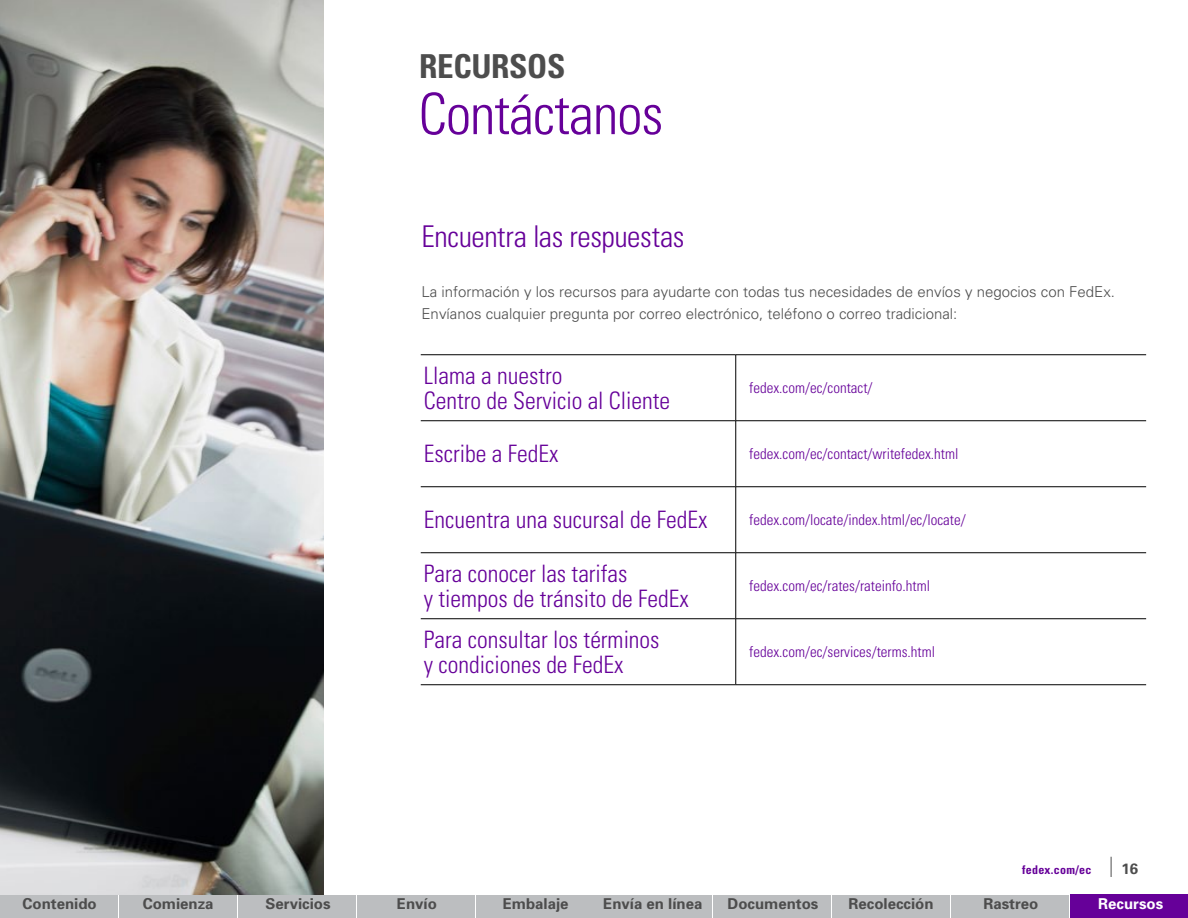
<style>
.page{position:relative;width:1188px;height:918px;background:#fff}
.page>*{position:absolute;margin:0;border:0;box-sizing:border-box;transform-origin:0 0}
.t1{font:300 condensed 57px "Univers";letter-spacing:-.02em;color:#609}
.t2{font:700 condensed 33px "Univers";letter-spacing:-.01em;color:#4d4d4d}
.t3{font:300 condensed 30px "Univers";letter-spacing:-.01em;color:#609}
.t4{font:300 condensed 24px/25.5px "Univers";color:#609}
.t5{font:300 condensed 15px "Univers";color:#609}
.t6{font:300 15px/22.5px "Univers";color:#4d4d4d}
.t7{font:700 15px "Univers";color:#4d4d4d}
.t8{font:700 15px "Univers";color:#fff}
.t9{font:700 condensed 12px "Univers";letter-spacing:.025em;color:#609}
</style>
<div class="page">
<div style="left:0;top:895px;width:118px;height:23px;background:#bcbec0"></div>
<div style="left:119px;top:895px;width:118px;height:23px;background:#bcbec0"></div>
<div style="left:238px;top:895px;width:118px;height:23px;background:#bcbec0"></div>
<div style="left:357px;top:895px;width:117px;height:23px;background:#bcbec0"></div>
<div style="left:476px;top:895px;width:117px;height:23px;background:#bcbec0"></div>
<div style="left:595px;top:895px;width:117px;height:23px;background:#bcbec0"></div>
<div style="left:714px;top:895px;width:117px;height:23px;background:#bcbec0"></div>
<div style="left:832px;top:895px;width:118px;height:23px;background:#bcbec0"></div>
<div style="left:951px;top:895px;width:118px;height:23px;background:#bcbec0"></div>
<svg style="left:1111px;top:857px;width:1px;height:20px"></svg>
<img style="left:0;top:0;width:324px;height:895px">
<hr style="left:421px;top:354px;width:315px;height:1px;background:#000">
<hr style="left:736px;top:354px;width:410px;height:1px;background:#000">
<hr style="left:735px;top:355px;width:1px;height:66px;background:#000">
<hr style="left:421px;top:420px;width:315px;height:1px;background:#000">
<hr style="left:736px;top:420px;width:410px;height:1px;background:#000">
<hr style="left:735px;top:421px;width:1px;height:66px;background:#000">
<hr style="left:421px;top:486px;width:315px;height:1px;background:#000">
<hr style="left:736px;top:486px;width:410px;height:1px;background:#000">
<hr style="left:735px;top:487px;width:1px;height:66px;background:#000">
<hr style="left:421px;top:552px;width:315px;height:1px;background:#000">
<hr style="left:736px;top:552px;width:410px;height:1px;background:#000">
<hr style="left:735px;top:553px;width:1px;height:66px;background:#000">
<hr style="left:421px;top:618px;width:315px;height:1px;background:#000">
<hr style="left:736px;top:618px;width:410px;height:1px;background:#000">
<hr style="left:735px;top:619px;width:1px;height:66px;background:#000">
<hr style="left:421px;top:684px;width:315px;height:1px;background:#000">
<hr style="left:736px;top:684px;width:410px;height:1px;background:#000">
<div style="left:1070px;top:895px;width:118px;height:23px;background:#609"></div>
<h2 class="t2" style="left:419px;top:46px;width:148px">RECURSOS</h2>
<h1 class="t1" style="left:418px;top:80px;width:246px">Contáctanos</h1>
<p class="t3" style="left:422px;top:219px;width:265px">Encuentra las respuestas</p>
<p class="t6" style="left:422px;top:280px;width:695px">La información y los recursos para ayudarte con todas tus necesidades de envíos y negocios con FedEx.<br>Envíanos cualquier pregunta por correo electrónico, teléfono o correo tradicional:</p>
<p class="t4" style="left:424px;top:362px;width:248px">Llama a nuestro<br>Centro de Servicio al Cliente</p>
<p class="t5" style="left:749px;top:379px;width:125px">fedex.com/ec/contact/</p>
<p class="t4" style="left:424px;top:441px;width:136px">Escribe a FedEx</p>
<p class="t5" style="left:749px;top:445px;width:211px">fedex.com/ec/contact/writefedex.html</p>
<p class="t4" style="left:424px;top:507px;width:285px">Encuentra una sucursal de FedEx</p>
<p class="t5" style="left:749px;top:511px;width:218px">fedex.com/locate/index.html/ec/locate/</p>
<p class="t4" style="left:424px;top:560px;width:267px">Para conocer las tarifas<br>y tiempos de tránsito de FedEx</p>
<p class="t5" style="left:749px;top:577px;width:182px">fedex.com/ec/rates/rateinfo.html</p>
<p class="t4" style="left:424px;top:626px;width:237px">Para consultar los términos y condiciones de FedEx</p>
<p class="t5" style="left:749px;top:643px;width:187px">fedex.com/ec/services/terms.html</p>
<p class="t9" style="left:1022px;top:862px;width:71px">fedex.com/ec</p>
<p class="t7" style="left:1121px;top:859px;width:18px">16</p>
<p class="t7" style="left:23px;top:895px;width:76px">Contenido</p>
<p class="t7" style="left:143px;top:895px;width:72px">Comienza</p>
<p class="t7" style="left:266px;top:895px;width:67px">Servicios</p>
<p class="t7" style="left:397px;top:895px;width:42px">Envío</p>
<p class="t7" style="left:503px;top:895px;width:67px">Embalaje</p>
<p class="t7" style="left:603px;top:895px;width:101px">Envía en línea</p>
<p class="t7" style="left:728px;top:895px;width:92px">Documentos</p>
<p class="t7" style="left:848px;top:895px;width:87px">Recolección</p>
<p class="t7" style="left:983px;top:895px;width:57px">Rastreo</p>
<p class="t8" style="left:1098px;top:895px;width:67px">Recursos</p>
</div>
